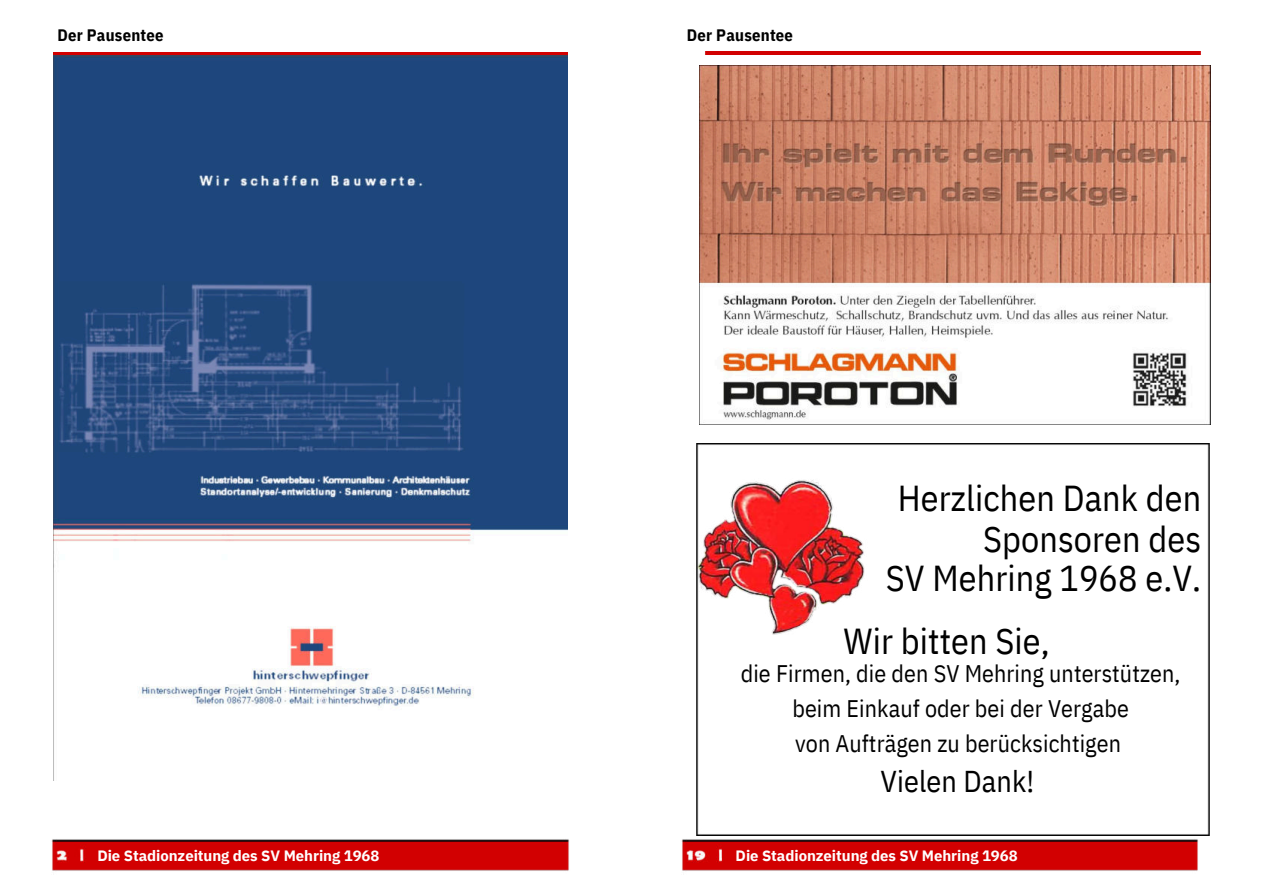
<style>
.page{position:relative;width:1263px;height:894px;background:#fff}
.page>*{position:absolute;margin:0;border:0;box-sizing:border-box;transform-origin:0 0}
.t1{font:36px/39.9px "IBM Plex Sans Cond";letter-spacing:.005em;color:#000;text-align:right}
.t2{font:30px "IBM Plex Sans Cond";letter-spacing:.005em;color:#000}
.t3{font:24px/34.8px "IBM Plex Sans Cond";letter-spacing:.005em;color:#000;text-align:center}
.t4{font:700 16.5px "IBM Plex Sans Cond";letter-spacing:.015em;color:#000}
.t5{font:700 15px "IBM Plex Sans";letter-spacing:-.005em;color:#fff}
</style>
<div class="page">
<hr style="left:53px;top:52px;width:515px;height:3px;background:#d20000">
<img style="left:52px;top:839px;width:517px;height:32px">
<img style="left:53px;top:55px;width:514px;height:725px">
<hr style="left:705px;top:51px;width:496px;height:4px;background:#d20001">
<img style="left:682px;top:835px;width:523px;height:36px">
<img style="left:699px;top:66px;width:511px;height:358px">
<img style="left:696px;top:444px;width:513px;height:391px">
<p class="t4" style="left:57px;top:22px;width:108px">Der Pausentee</p>
<p class="t4" style="left:687px;top:22px;width:108px">Der Pausentee</p>
<h1 class="t1" style="left:886px;top:475px;width:317px">Herzlichen Dank den<br>Sponsoren des<br>SV Mehring 1968 e.V.</h1>
<h1 class="t1" style="left:843px;top:618px;width:208px">Wir bitten Sie,</h1>
<p class="t3" style="left:741px;top:654px;width:441px">die Firmen, die den SV Mehring unterstützen, beim Einkauf oder bei der Vergabe<br>von Aufträgen zu berücksichtigen</p>
<p class="t2" style="left:881px;top:757px;width:155px">Vielen Dank!</p>
<p class="t5" style="left:97px;top:843px;width:284px">Die Stadionzeitung des SV Mehring 1968</p>
<p class="t5" style="left:736px;top:843px;width:284px">Die Stadionzeitung des SV Mehring 1968</p>
</div>
